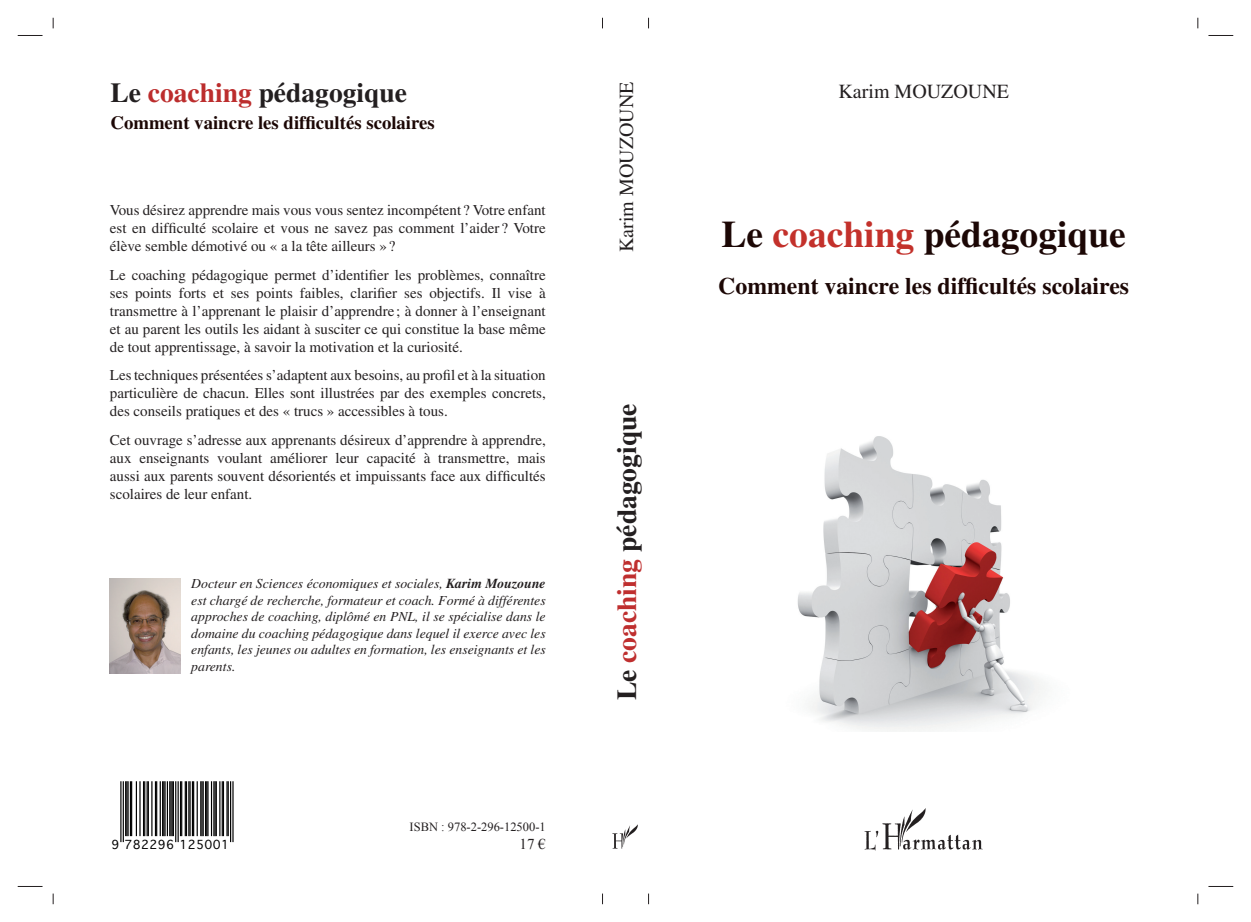
<style>
.page{position:relative;width:1251px;height:922px;background:#fff}
.page>*{position:absolute;margin:0;border:0;box-sizing:border-box;transform-origin:0 0}
.t1{font:700 37.5px "Times";color:#1c0705}
.t2{font:700 27.5px "Times";color:#231f20}
.t3{font:700 23.75px "Times";color:#1c0705}
.t4{font:20px "Times";color:#231f20}
.t5{font:700 18.75px "Times";color:#1c0705}
.t6{font:15px/18px "Times";color:#231f20;text-align:justify}
.t7{font:15px "Times New Roman";color:#231f20}
.t8{font:italic 13.75px/16.5px "Times";color:#231f20;text-align:justify}
.t9{font:12.5px "Times New Roman";color:#231f20}
.t10{font:11.88px "Geneva";letter-spacing:.035em;color:#000}
.s1{color:#bc2d2d}
.s2{font-weight:700}
.s3{color:#bf2f2f}
.s4{color:#c3312b}
</style>
<div class="page">
<img style="left:864px;top:808px;width:119px;height:43px">
<img style="left:613px;top:824px;width:25px;height:23px">
<svg style="left:120px;top:781px;width:114px;height:62px"></svg>
<hr style="left:120px;top:781px;width:1px;height:60px;background:#000">
<hr style="left:123px;top:781px;width:1px;height:60px;background:#000">
<hr style="left:125px;top:781px;width:1px;height:54px;background:#000">
<hr style="left:126px;top:781px;width:1px;height:54px;background:#000">
<hr style="left:127px;top:781px;width:2px;height:54px;background:#000">
<hr style="left:130px;top:781px;width:1px;height:54px;background:#000">
<hr style="left:131px;top:781px;width:1px;height:54px;background:#000">
<hr style="left:136px;top:781px;width:1px;height:54px;background:#000">
<hr style="left:139px;top:781px;width:2px;height:54px;background:#000">
<hr style="left:143px;top:781px;width:1px;height:54px;background:#000">
<hr style="left:144px;top:781px;width:1px;height:54px;background:#000">
<hr style="left:147px;top:781px;width:1px;height:54px;background:#000">
<hr style="left:148px;top:781px;width:1px;height:54px;background:#000">
<hr style="left:151px;top:781px;width:1px;height:54px;background:#000">
<hr style="left:155px;top:781px;width:1px;height:54px;background:#000">
<hr style="left:156px;top:781px;width:1px;height:54px;background:#000">
<hr style="left:160px;top:781px;width:1px;height:54px;background:#000">
<hr style="left:162px;top:781px;width:1px;height:54px;background:#000">
<hr style="left:163px;top:781px;width:1px;height:54px;background:#000">
<hr style="left:164px;top:781px;width:2px;height:54px;background:#000">
<hr style="left:167px;top:781px;width:1px;height:54px;background:#000">
<hr style="left:169px;top:781px;width:1px;height:54px;background:#000">
<hr style="left:170px;top:781px;width:2px;height:54px;background:#000">
<hr style="left:172px;top:781px;width:1px;height:54px;background:#000">
<hr style="left:173px;top:781px;width:1px;height:54px;background:#000">
<hr style="left:175px;top:781px;width:1px;height:60px;background:#000">
<hr style="left:178px;top:781px;width:1px;height:60px;background:#000">
<hr style="left:180px;top:781px;width:1px;height:54px;background:#000">
<hr style="left:181px;top:781px;width:1px;height:54px;background:#000">
<hr style="left:185px;top:781px;width:1px;height:54px;background:#000">
<hr style="left:186px;top:781px;width:1px;height:54px;background:#000">
<hr style="left:188px;top:781px;width:1px;height:54px;background:#000">
<hr style="left:189px;top:781px;width:2px;height:54px;background:#000">
<hr style="left:192px;top:781px;width:1px;height:54px;background:#000">
<hr style="left:193px;top:781px;width:1px;height:54px;background:#000">
<hr style="left:197px;top:781px;width:1px;height:54px;background:#000">
<hr style="left:200px;top:781px;width:1px;height:54px;background:#000">
<hr style="left:201px;top:781px;width:2px;height:54px;background:#000">
<hr style="left:203px;top:781px;width:1px;height:54px;background:#000">
<hr style="left:205px;top:781px;width:1px;height:54px;background:#000">
<hr style="left:206px;top:781px;width:1px;height:54px;background:#000">
<hr style="left:207px;top:781px;width:2px;height:54px;background:#000">
<hr style="left:211px;top:781px;width:1px;height:54px;background:#000">
<hr style="left:213px;top:781px;width:1px;height:54px;background:#000">
<hr style="left:214px;top:781px;width:2px;height:54px;background:#000">
<hr style="left:216px;top:781px;width:1px;height:54px;background:#000">
<hr style="left:219px;top:781px;width:1px;height:54px;background:#000">
<hr style="left:222px;top:781px;width:1px;height:54px;background:#000">
<hr style="left:223px;top:781px;width:1px;height:54px;background:#000">
<hr style="left:226px;top:781px;width:2px;height:54px;background:#000">
<hr style="left:228px;top:781px;width:1px;height:54px;background:#000">
<hr style="left:230px;top:781px;width:1px;height:60px;background:#000">
<hr style="left:232px;top:781px;width:2px;height:60px;background:#000">
<img style="left:797px;top:436px;width:247px;height:295px">
<img style="left:110px;top:578px;width:71px;height:95px">
<svg style="left:18px;top:35px;width:25px;height:1px"></svg>
<svg style="left:18px;top:886px;width:25px;height:1px"></svg>
<svg style="left:1208px;top:35px;width:25px;height:1px"></svg>
<svg style="left:1208px;top:886px;width:25px;height:1px"></svg>
<h2 class="t2" style="left:110px;top:76px;width:298px">Le <span class="s1">coaching</span> pédagogique</h2>
<p class="t5" style="left:110px;top:111px;width:326px">Comment vaincre les difficultés scolaires</p>
<p class="t6" style="left:110px;top:201px;width:437px">Vous désirez apprendre mais vous vous sentez incompétent ? Votre enfant est en difficulté scolaire et vous ne savez pas comment l’aider ? Votre élève semble démotivé ou « a la tête ailleurs » ?</p>
<p class="t6" style="left:110px;top:265px;width:437px">Le coaching pédagogique permet d’identifier les problèmes, connaître ses points forts et ses points faibles, clarifier ses objectifs. Il vise à transmettre à l’apprenant le plaisir d’apprendre ; à donner à l’enseignant et au parent les outils les aidant à susciter ce qui constitue la base même de tout apprentissage, à savoir la motivation et la curiosité.</p>
<p class="t6" style="left:110px;top:366px;width:437px">Les techniques présentées s’adaptent aux besoins, au profil et à la situation particulière de chacun. Elles sont illustrées par des exemples concrets, des conseils pratiques et des « trucs » accessibles à tous.</p>
<p class="t6" style="left:110px;top:431px;width:437px">Cet ouvrage s’adresse aux apprenants désireux d’apprendre à apprendre, aux enseignants voulant améliorer leur capacité à transmettre, mais aussi aux parents souvent désorientés et impuissants face aux difficultés scolaires de leur enfant.</p>
<p class="t8" style="left:191px;top:575px;width:356px">Docteur en Sciences économiques et sociales, <span class="s2">Karim Mouzoune </span>est chargé de recherche, formateur et coach. Formé à différentes approches de coaching, diplômé en PNL, il se spécialise dans le domaine du coaching pédagogique dans lequel il exerce avec les enfants, les jeunes ou adultes en formation, les enseignants et les parents.</p>
<p class="t10" style="left:111px;top:836px;width:119px">9 782296 125001</p>
<p class="t9" style="left:410px;top:819px;width:138px">ISBN : 978-2-296-12500-1</p>
<p class="t7" style="left:519px;top:835px;width:28px">17 €</p>
<h3 class="t4" style="left:615px;top:252px;width:172px;rotate:-90deg">Karim MOUZOUNE</h3>
<h2 class="t2" style="left:610px;top:700px;width:298px;rotate:-90deg">Le <span class="s3">coaching</span> pédagogique</h2>
<h3 class="t4" style="left:838px;top:80px;width:172px">Karim MOUZOUNE</h3>
<h1 class="t1" style="left:721px;top:212px;width:406px">Le <span class="s4">coaching</span> pédagogique</h1>
<h3 class="t3" style="left:718px;top:271px;width:412px">Comment vaincre les difficultés scolaires</h3>
</div>
